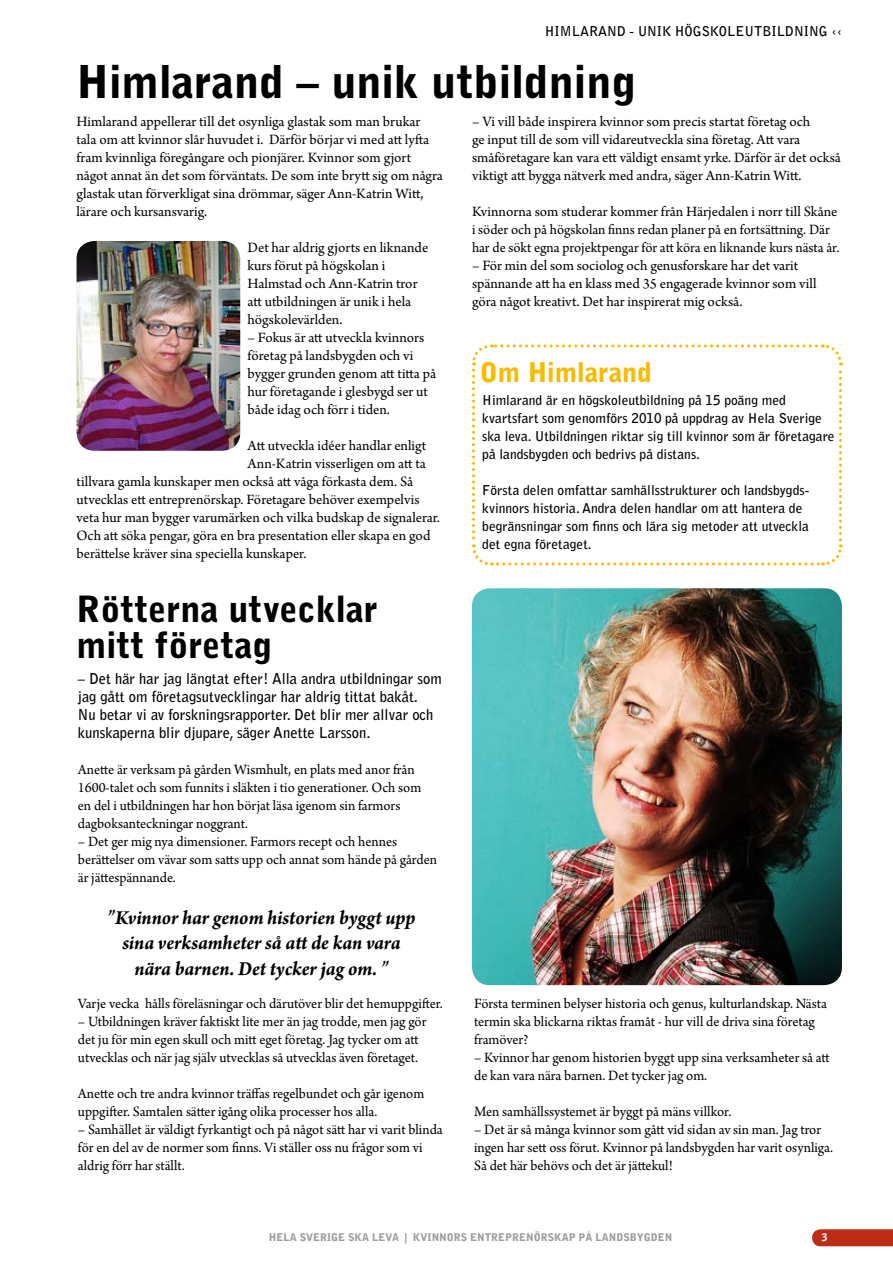
<style>
.page{position:relative;width:893px;height:1263px;background:#fff}
.page>*{position:absolute;margin:0;border:0;box-sizing:border-box;transform-origin:0 0}
.t1{font:900 45px "Bell Gothic";color:#000}
.t2{font:900 36px/36px "Bell Gothic";color:#000}
.t3{font:900 27px "Bell Gothic";color:#faba00}
.t4{font:italic 700 21px/25.2px "Arno Pro";color:#000;text-align:center;scale:.96 1}
.t5{font:15px/18px "Arno Pro";letter-spacing:-.005em;color:#000}
.t6{font:700 15px/18px "Bell Gothic";color:#000}
.t7{font:700 13.5px/18px "Bell Gothic";color:#000}
.t8{font:900 10.5px "Bell Gothic";color:#9c9d9f}
.t9{font:900 10.5px "Bell Gothic";color:#fff}
</style>
<div class="page">
<img style="left:77px;top:241px;width:163px;height:210px">
<img style="left:472px;top:588px;width:370px;height:397px">
<svg style="left:472px;top:344px;width:371px;height:222px"></svg>
<svg style="left:812px;top:1229px;width:81px;height:17px"></svg>
<p class="t7" style="left:545px;top:23px;width:299px">HIMLARAND - UNIK HÖGSKOLEUTBILDNING ‹‹</p>
<h1 class="t1" style="left:77px;top:55px;width:561px">Himlarand – unik utbildning</h1>
<p class="t5" style="left:77px;top:113px;width:368px">Himlarand appellerar till det osynliga glastak som man brukar tala om att kvinnor slår huvudet i. Därför börjar vi med att lyfta fram kvinnliga föregångare och pionjärer. Kvinnor som gjort något annat än det som förväntats. De som inte brytt sig om några glastak utan förverkligat sina drömmar, säger Ann-Katrin Witt, lärare och kursansvarig.</p>
<p class="t5" style="left:248px;top:239px;width:182px">Det har aldrig gjorts en liknande kurs förut på högskolan i<br>Halmstad och Ann-Katrin tror att utbildningen är unik i hela högskolevärlden.</p>
<p class="t5" style="left:248px;top:329px;width:190px">– Fokus är att utveckla kvinnors företag på landsbygden och vi bygger grunden genom att titta på hur företagande i glesbygd ser ut både idag och förr i tiden.</p>
<p class="t5" style="left:248px;top:437px;width:180px">Att utveckla idéer handlar enligt</p>
<p class="t5" style="left:248px;top:455px;width:180px">Ann-Katrin visserligen om att ta</p>
<p class="t5" style="left:77px;top:473px;width:338px">tillvara gamla kunskaper men också att våga förkasta dem. Så</p>
<p class="t5" style="left:77px;top:491px;width:345px">utvecklas ett entreprenörskap. Företagare behöver exempelvis</p>
<p class="t5" style="left:77px;top:509px;width:365px">veta hur man bygger varumärken och vilka budskap de signalerar.</p>
<p class="t5" style="left:77px;top:527px;width:355px">Och att söka pengar, göra en bra presentation eller skapa en god</p>
<p class="t5" style="left:77px;top:545px;width:231px">berättelse kräver sina speciella kunskaper.</p>
<h2 class="t2" style="left:77px;top:591px;width:303px">Rötterna utvecklar mitt företag</h2>
<p class="t6" style="left:78px;top:670px;width:365px">– Det här har jag längtat efter! Alla andra utbildningar som jag gått om företagsutvecklingar har aldrig tittat bakåt.<br>Nu betar vi av forskningsrapporter. Det blir mer allvar och kunskaperna blir djupare, säger Anette Larsson.</p>
<p class="t5" style="left:78px;top:761px;width:345px">Anette är verksam på gården Wismhult, en plats med anor från 1600-talet och som funnits i släkten i tio generationer. Och som en del i utbildningen har hon börjat läsa igenom sin farmors dagboksanteckningar noggrant.</p>
<p class="t5" style="left:78px;top:833px;width:361px">– Det ger mig nya dimensioner. Farmors recept och hennes berättelser om vävar som satts upp och annat som hände på gården är jättespännande.</p>
<h3 class="t4" style="left:107px;top:906px;width:323px">”Kvinnor har genom historien byggt upp sina verksamheter så att de kan vara nära barnen. Det tycker jag om. ”</h3>
<p class="t5" style="left:78px;top:995px;width:366px">Varje vecka hålls föreläsningar och därutöver blir det hemuppgifter.</p>
<p class="t5" style="left:78px;top:1013px;width:350px">– Utbildningen kräver faktiskt lite mer än jag trodde, men jag gör det ju för min egen skull och mitt eget företag. Jag tycker om att utvecklas och när jag själv utvecklas så utvecklas även företaget.</p>
<p class="t5" style="left:78px;top:1085px;width:348px">Anette och tre andra kvinnor träffas regelbundet och går igenom uppgifter. Samtalen sätter igång olika processer hos alla.</p>
<p class="t5" style="left:78px;top:1121px;width:366px">– Samhället är väldigt fyrkantigt och på något sätt har vi varit blinda för en del av de normer som finns. Vi ställer oss nu frågor som vi aldrig förr har ställt.</p>
<p class="t5" style="left:472px;top:113px;width:370px">– Vi vill både inspirera kvinnor som precis startat företag och<br>ge input till de som vill vidareutveckla sina företag. Att vara småföretagare kan vara ett väldigt ensamt yrke. Därför är det också viktigt att bygga nätverk med andra, säger Ann-Katrin Witt.</p>
<p class="t5" style="left:472px;top:203px;width:369px">Kvinnorna som studerar kommer från Härjedalen i norr till Skåne i söder och på högskolan finns redan planer på en fortsättning. Där har de sökt egna projektpengar för att köra en liknande kurs nästa år.</p>
<p class="t5" style="left:472px;top:257px;width:346px">– För min del som sociolog och genusforskare har det varit spännande att ha en klass med 35 engagerade kvinnor som vill göra något kreativt. Det har inspirerat mig också.</p>
<h3 class="t3" style="left:480px;top:356px;width:174px">O m Himlarand</h3>
<p class="t7" style="left:482px;top:391px;width:354px">Himlarand är en högskoleutbildning på 15 poäng med kvartsfart som genomförs 2010 på uppdrag av Hela Sverige ska leva. Utbildningen riktar sig till kvinnor som är företagare på landsbygden och bedrivs på distans.</p>
<p class="t7" style="left:482px;top:481px;width:328px">Första delen omfattar samhällsstrukturer och landsbygds&shy;kvinnors historia. Andra delen handlar om att hantera de begränsningar som finns och lära sig metoder att utveckla det egna företaget.</p>
<p class="t5" style="left:474px;top:995px;width:354px">Första terminen belyser historia och genus, kulturlandskap. Nästa termin ska blickarna riktas framåt - hur vill de driva sina företag framöver?</p>
<p class="t5" style="left:474px;top:1049px;width:357px">– Kvinnor har genom historien byggt upp sina verksamheter så att de kan vara nära barnen. Det tycker jag om.</p>
<p class="t5" style="left:474px;top:1103px;width:259px">Men samhällssystemet är byggt på mäns villkor.</p>
<p class="t5" style="left:474px;top:1121px;width:360px">– Det är så många kvinnor som gått vid sidan av sin man. Jag tror ingen har sett oss förut. Kvinnor på landsbygden har varit osynliga.<br>Så det här behövs och det är jättekul!</p>
<p class="t8" style="left:269px;top:1231px;width:280px">HELA SVERIGE SKA LEVA | Kvinnors entreprenörska</p>
<p class="t8" style="left:569px;top:1231px;width:105px">p på landsbyg den</p>
<p class="t9" style="left:822px;top:1231px;width:7px">3</p>
</div>
